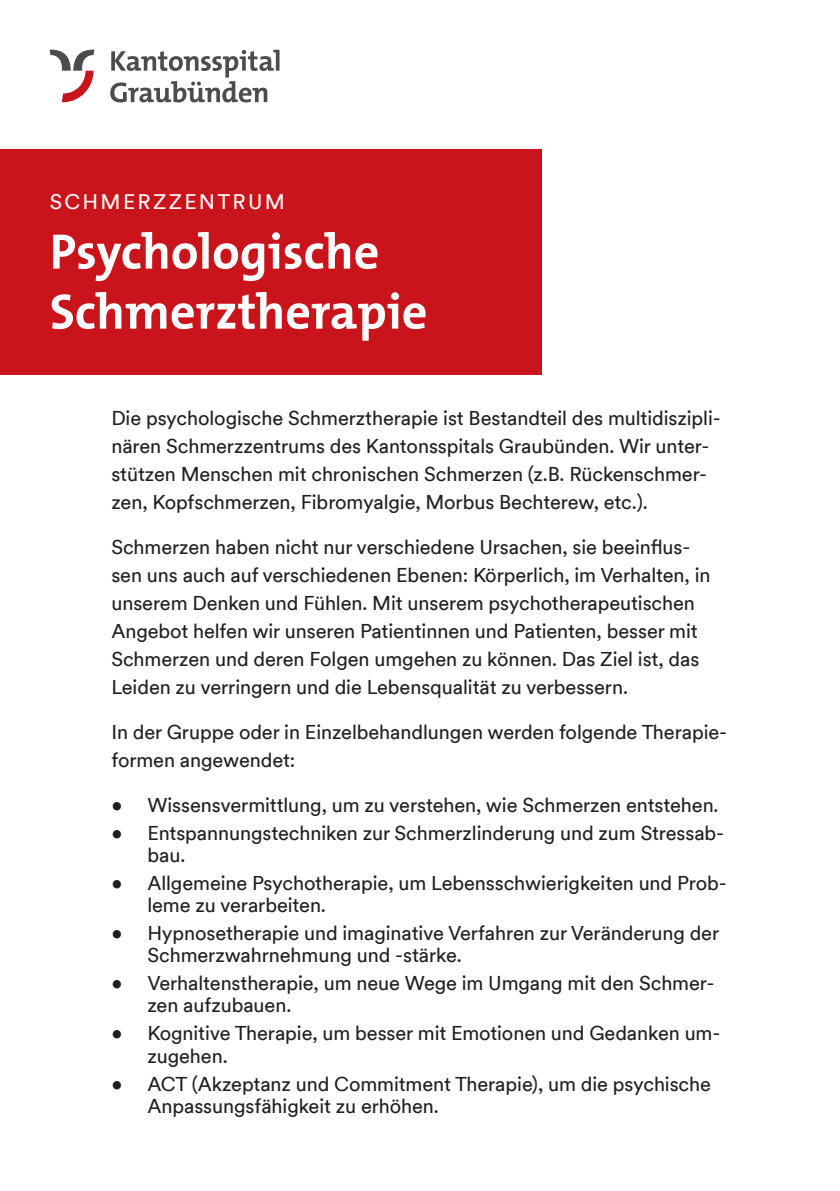
<style>
.page{position:relative;width:840px;height:1191px;background:#fff}
.page>*{position:absolute;margin:0;border:0;box-sizing:border-box;transform-origin:0 0}
.t1{font:700 50px/60px "The Mix B W7";color:#fff}
.Übertitel{font:21px "Circulargraubuenden TT";letter-spacing:.11em;color:#fff}
.Lauftext{font:20px/28px "Circulargraubuenden TT";letter-spacing:-.005em;color:#231f20}
</style>
<div class="page">
<svg style="left:110px;top:50px;width:169px;height:52px"></svg>
<svg style="left:50px;top:50px;width:44px;height:52px"></svg>
<div style="left:0;top:149px;width:540px;height:225px;background:#ca141c"></div>
<p class="Übertitel" style="left:50px;top:187px;width:236px">SCHMERZZENTRUM</p>
<h1 class="t1" style="left:50px;top:222px;width:379px">Psychologische<br>Schmerztherapie</h1>
<p class="Lauftext" style="left:111px;top:403px;width:610px">Die psychologische Schmerztherapie ist Bestandteil des multidiszipli&shy;nären Schmerzzentrums des Kantonsspitals Graubünden. Wir unter&shy;stützen Menschen mit chronischen Schmerzen (z.B. Rückenschmer&shy;zen, Kopfschmerzen, Fibromyalgie, Morbus Bechterew, etc.).</p>
<p class="Lauftext" style="left:111px;top:532px;width:600px">Schmerzen haben nicht nur verschiedene Ursachen, sie beeinflus&shy;sen uns auch auf verschiedenen Ebenen: Körperlich, im Verhalten, in unserem Denken und Fühlen. Mit unserem psychotherapeutischen Angebot helfen wir unseren Patientinnen und Patienten, besser mit Schmerzen und deren Folgen umgehen zu können. Das Ziel ist, das Leiden zu verringern und die Lebensqualität zu verbessern.</p>
<p class="Lauftext" style="left:111px;top:717px;width:617px">In der Gruppe oder in Einzelbehandlungen werden folgende Therapie&shy;formen angewendet:</p>
<p class="Lauftext" style="left:111px;top:790px;width:608px">• Wissensvermittlung, um zu verstehen, wie Schmerzen entstehen.</p>
<p class="Lauftext" style="left:147px;top:821px;width:578px;line-height:22px;text-indent:-36px">• Entspannungstechniken zur Schmerzlinderung und zum Stressab&shy;bau.</p>
<p class="Lauftext" style="left:147px;top:871px;width:580px;line-height:22px;text-indent:-36px">• Allgemeine Psychotherapie, um Lebensschwierigkeiten und Prob&shy;leme zu verarbeiten.</p>
<p class="Lauftext" style="left:147px;top:921px;width:573px;line-height:22px;text-indent:-36px">• Hypnosetherapie und imaginative Verfahren zur Veränderung der<br>Schmerzwahrnehmung und -stärke.</p>
<p class="Lauftext" style="left:147px;top:971px;width:568px;line-height:22px;text-indent:-36px">• Verhaltenstherapie, um neue Wege im Umgang mit den Schmer&shy;zen aufzubauen.</p>
<p class="Lauftext" style="left:147px;top:1021px;width:574px;line-height:22px;text-indent:-36px">• Kognitive Therapie, um besser mit Emotionen und Gedanken um&shy;zugehen.</p>
<p class="Lauftext" style="left:147px;top:1071px;width:565px;line-height:22px;text-indent:-36px">• ACT (Akzeptanz und Commitment Therapie), um die psychische<br>Anpassungsfähigkeit zu erhöhen.</p>
</div>
